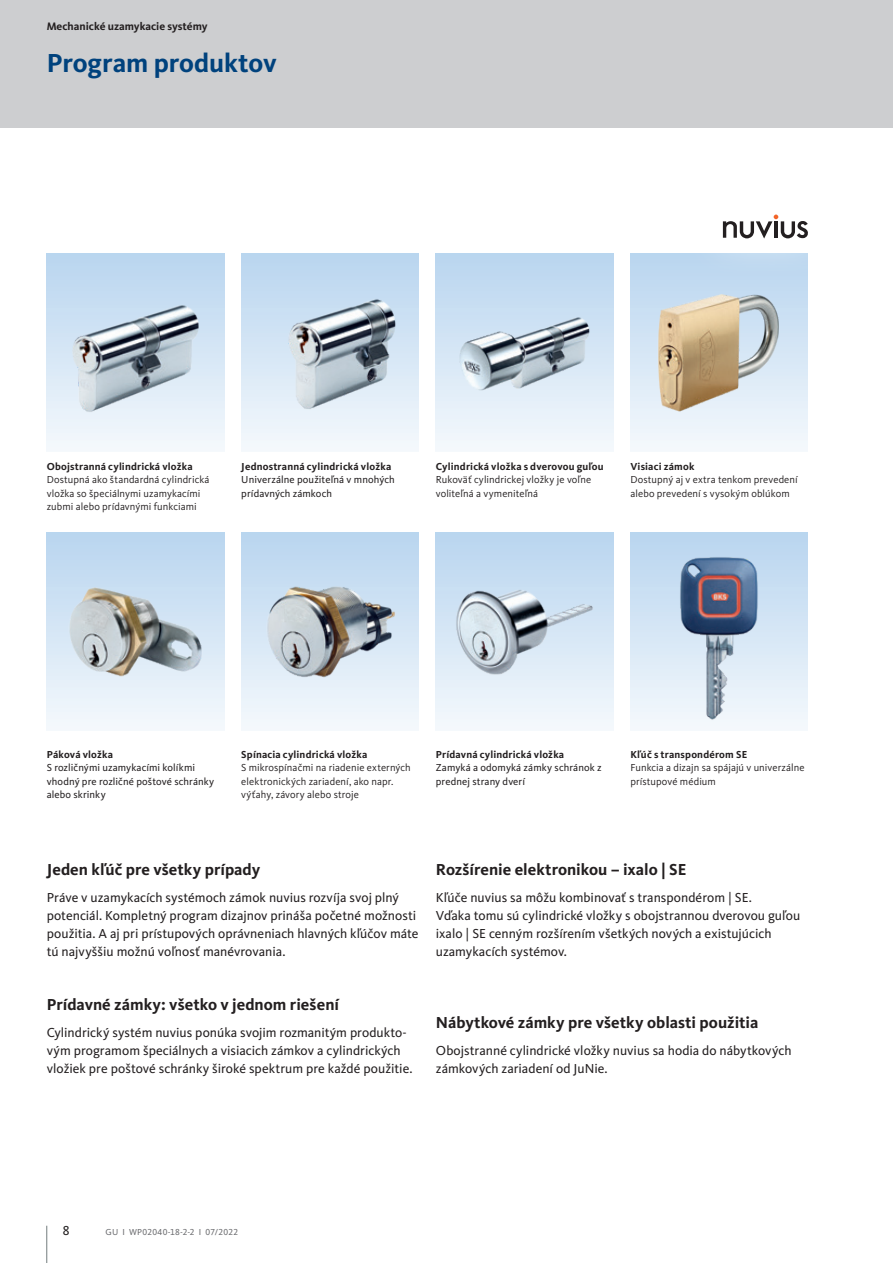
<style>
.page{position:relative;width:893px;height:1263px;background:#fff}
.page>*{position:absolute;margin:0;border:0;box-sizing:border-box;transform-origin:0 0}
.t1{font:700 27px "Kievit Pro";color:#00427d}
._03_Zwischenüberschr{font:700 16.5px "Kievit Pro";color:#231f20}
._05_Fließtext{font:13.5px/18px "Kievit Pro";color:#231f20}
._05_Fließtext_Abstan{font:13.5px/18px "Kievit Pro";color:#231f20}
.t2{font:700 11.25px "Kievit Pro";color:#231f20}
._09_Bildunterschrift{font:10.5px/13.5px "Kievit Pro";letter-spacing:.005em;color:#231f20}
._08_Bildunterschrift{font:700 10.5px "Kievit Pro";letter-spacing:.015em;color:#231f20}
._09_Bildunterschrift-2{font:10.5px/13.5px "Kievit Pro";letter-spacing:.01em;color:#231f20}
.t3{font:9px "Kievit Pro";letter-spacing:.025em;color:#6c6d70}
</style>
<div class="page">
<div style="left:0;top:0;width:893px;height:128px;background:#cdced0"></div>
<svg style="left:47px;top:533px;width:177px;height:197px"></svg>
<img style="left:47px;top:543px;width:177px;height:177px">
<div style="left:630px;top:254px;width:178px;height:198px;background:linear-gradient(to bottom,#b8d5ef,#f4f8fc)"></div>
<img style="left:634px;top:267px;width:170px;height:171px">
<svg style="left:436px;top:254px;width:177px;height:197px"></svg>
<img style="left:436px;top:265px;width:177px;height:177px">
<div style="left:241px;top:254px;width:178px;height:198px;background:linear-gradient(to bottom,#b8d5ef,#f4f8fc)"></div>
<img style="left:253px;top:266px;width:166px;height:177px">
<svg style="left:47px;top:254px;width:177px;height:197px"></svg>
<svg style="left:436px;top:533px;width:177px;height:197px"></svg>
<img style="left:436px;top:543px;width:177px;height:178px">
<div style="left:241px;top:533px;width:178px;height:198px;background:linear-gradient(to bottom,#b8d5ef,#f4f8fc)"></div>
<img style="left:244px;top:545px;width:173px;height:173px">
<div style="left:630px;top:533px;width:178px;height:198px;background:linear-gradient(to bottom,#b8d5ef,#f4f8fc)"></div>
<img style="left:47px;top:290px;width:177px;height:128px">
<hr style="left:47px;top:1226px;width:1px;height:37px;background:#727c7e">
<img style="left:634px;top:583px;width:170px;height:146px">
<img style="left:676px;top:553px;width:86px;height:86px">
<svg style="left:683px;top:214px;width:125px;height:64px;fill:#c4dcf1"></svg>
<svg style="left:723px;top:215px;width:85px;height:24px"></svg>
<p class="t2" style="left:47px;top:19px;width:162px">Mechanické uzamykacie systémy</p>
<h1 class="t1" style="left:47px;top:46px;width:231px">Program produktov</h1>
<p class="_08_Bildunterschrift" style="left:47px;top:460px;width:147px">Obojstranná cylindrická vložka</p>
<p class="_09_Bildunterschrift" style="left:47px;top:473px;width:164px">Dostupná ako štandardná cylindrická vložka so špeciálnymi uzamykacími zubmi alebo prídavnými funkciami</p>
<p class="_08_Bildunterschrift" style="left:241px;top:460px;width:151px">Jednostranná cylindrická vložka</p>
<p class="_09_Bildunterschrift-2" style="left:241px;top:473px;width:155px">Univerzálne použiteľná v mnohých prídavných zámkoch</p>
<p class="_08_Bildunterschrift" style="left:436px;top:460px;width:169px">Cylindrická vložka s dverovou guľou</p>
<p class="_09_Bildunterschrift" style="left:436px;top:473px;width:157px">Rukoväť cylindrickej vložky je voľne voliteľná a vymeniteľná</p>
<p class="_08_Bildunterschrift" style="left:630px;top:460px;width:66px">Visiaci zámok</p>
<p class="_09_Bildunterschrift" style="left:630px;top:473px;width:169px">Dostupný aj v extra tenkom prevedení alebo prevedení s vysokým oblúkom</p>
<p class="_08_Bildunterschrift" style="left:47px;top:748px;width:68px">Páková vložka</p>
<p class="_09_Bildunterschrift-2" style="left:47px;top:761px;width:169px">S rozličnými uzamykacími kolíkmi vhodný pre rozličné poštové schránky alebo skrinky</p>
<p class="_08_Bildunterschrift" style="left:241px;top:748px;width:128px">Spínacia cylindrická vložka</p>
<p class="_09_Bildunterschrift" style="left:241px;top:761px;width:171px">S mikrospínačmi na riadenie externých elektronických zariadení, ako napr. výťahy, závory alebo stroje</p>
<p class="_08_Bildunterschrift" style="left:436px;top:748px;width:130px">Prídavná cylindrická vložka</p>
<p class="_09_Bildunterschrift-2" style="left:436px;top:761px;width:167px">Zamyká a odomyká zámky schránok z prednej strany dverí</p>
<p class="_08_Bildunterschrift" style="left:630px;top:748px;width:118px">Kľúč s transpondérom SE</p>
<p class="_09_Bildunterschrift" style="left:630px;top:761px;width:176px">Funkcia a dizajn sa spájajú v univerzálne prístupové médium</p>
<p class="_03_Zwischenüberschr" style="left:47px;top:859px;width:215px">Jeden kľúč pre všetky prípady</p>
<p class="_05_Fließtext_Abstan" style="left:47px;top:888px;width:373px">Práve v uzamykacích systémoch zámok nuvius rozvíja svoj plný potenciál. Kompletný program dizajnov prináša početné možnosti použitia. A aj pri prístupových oprávneniach hlavných kľúčov máte tú najvyššiu možnú voľnosť manévrovania.</p>
<p class="_03_Zwischenüberschr" style="left:47px;top:994px;width:294px">Prídavné zámky: všetko v jednom riešení</p>
<p class="_05_Fließtext" style="left:47px;top:1023px;width:367px">Cylindrický systém nuvius ponúka svojim rozmanitým produkto&shy;vým programom špeciálnych a visiacich zámkov a cylindrických vložiek pre poštové schránky široké spektrum pre každé použitie.</p>
<p class="_03_Zwischenüberschr" style="left:436px;top:859px;width:252px">Rozšírenie elektronikou – ixalo | SE</p>
<p class="_05_Fließtext" style="left:436px;top:888px;width:366px">Kľúče nuvius sa môžu kombinovať s transpondérom | SE.<br>Vďaka tomu sú cylindrické vložky s obojstrannou dverovou guľou ixalo | SE cenným rozšírením všetkých nových a existujúcich uzamykacích systémov.</p>
<p class="_03_Zwischenüberschr" style="left:436px;top:1012px;width:324px">Nábytkové zámky pre všetky oblasti použitia</p>
<p class="_05_Fließtext" style="left:436px;top:1041px;width:357px">Obojstranné cylindrické vložky nuvius sa hodia do nábytkových zámkových zariadení od JuNie.</p>
<p class="_05_Fließtext_Abstan" style="left:63px;top:1221px;width:8px">8</p>
<p class="t3" style="left:105px;top:1226px;width:134px">GU І WP02040-18-2-2 І 07/2022</p>
</div>
